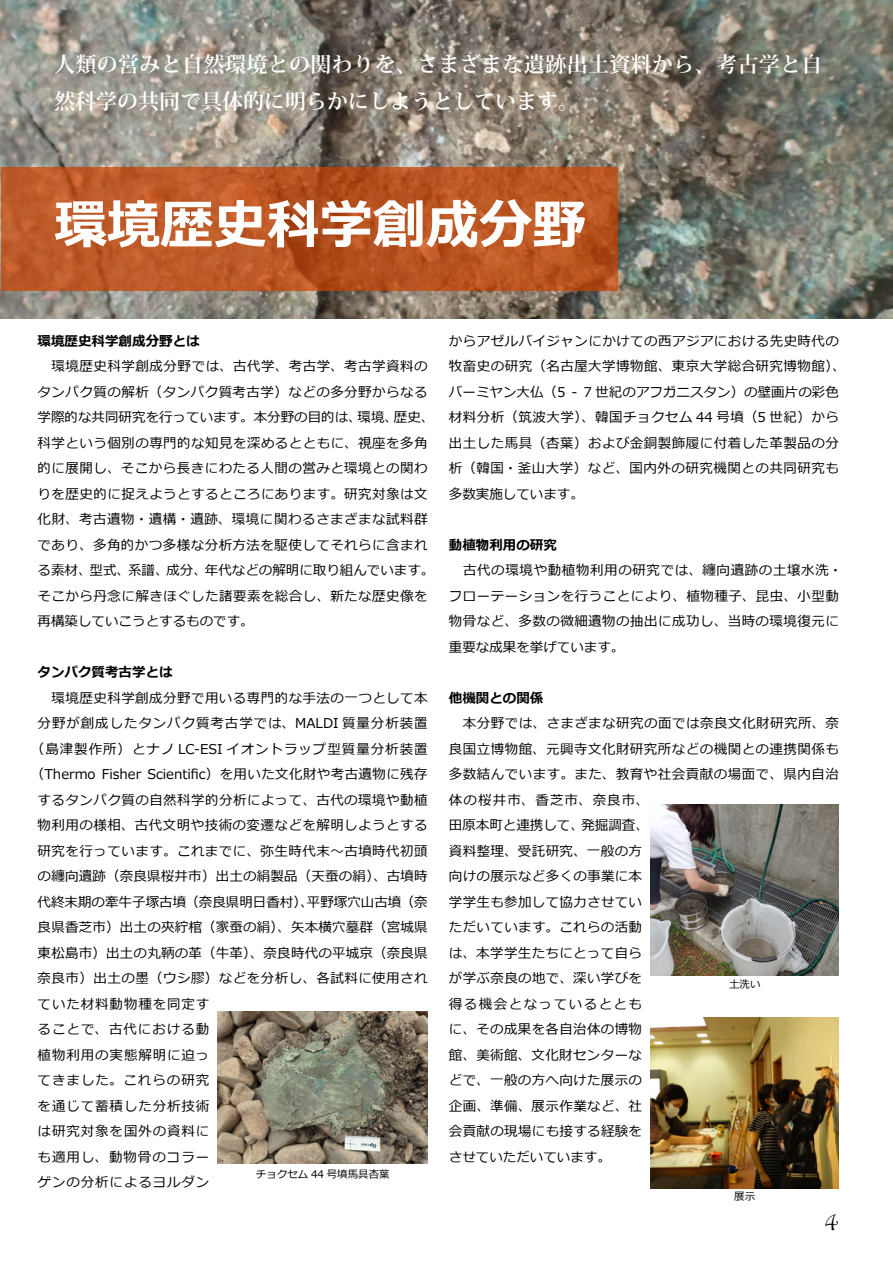
<style>
.page{position:relative;width:893px;height:1263px;background:#fff}
.page>*{position:absolute;margin:0;border:0;box-sizing:border-box;transform-origin:0 0}
.t1{font:700 53.1px "Meiryo";color:#fff}
.t2{font:25.5px "Harrington";color:#000}
.t3{font:700 21px/36.8px "Koz Min Pr 6 N";letter-spacing:.02em;color:#fff}
.t4{font:13.5px/25.5px "Meiryo";letter-spacing:.035em;color:#000}
.t5{font:13.5px "Meiryo";letter-spacing:.065em;color:#000}
.t6{font:13.5px "Meiryo";letter-spacing:.015em;color:#000}
.t7{font:13.5px "Meiryo";color:#000}
.t8{font:13.5px "Meiryo";letter-spacing:.07em;color:#000}
.t9{font:700 13.5px "Meiryo";color:#000}
.t10{font:10.5px "Meiryo";color:#000}
</style>
<div class="page">
<img style="left:0;top:0;width:893px;height:319px">
<svg style="left:1px;top:167px;width:616px;height:124px;background:#ba5623"></svg>
<img style="left:218px;top:1011px;width:210px;height:152px">
<img style="left:651px;top:804px;width:188px;height:172px">
<img style="left:651px;top:1017px;width:188px;height:172px">
<h3 class="t3" style="left:54px;top:47px;width:770px">人類の営みと自然環境との関わりを、さまざまな遺跡出土資料から、考古学と自然科学の共同で具体的に明らかにしようとしています。</h3>
<h1 class="t1" style="left:54px;top:188px;width:533px">環境歴史科学創成分野</h1>
<p class="t9" style="left:38px;top:331px;width:163px">環境歴史科学創成分野とは</p>
<p class="t4" style="left:38px;top:354px;width:398px">　環境歴史科学創成分野では、古代学、考古学、考古学資料のタンパク質の解析（タンパク質考古学）などの多分野からなる学際的な共同研究を行っています。本分野の目的は、環境、歴史、科学という個別の専門的な知見を深めるとともに、視座を多角的に展開し、そこから長きにわたる人間の営みと環境との関わりを歴史的に捉えようとするところにあります。研究対象は文化財、考古遺物・遺構・遺跡、環境に関わるさまざまな試料群であり、多角的かつ多様な分析方法を駆使してそれらに含まれる素材、型式、系譜、成分、年代などの解明に取り組んでいます。そこから丹念に解きほぐした諸要素を総合し、新たな歴史像を再構築していこうとするものです。</p>
<p class="t9" style="left:38px;top:663px;width:136px">タンパク質考古学とは</p>
<p class="t4" style="left:38px;top:686px;width:392px">　環境歴史科学創成分野で用いる専門的な手法の一つとして本</p>
<p class="t5" style="left:38px;top:714px;width:392px">分野が創成したタンパク質考古学では、MALDI 質量分析装置</p>
<p class="t8" style="left:31px;top:739px;width:398px">（島津製作所）とナノ LC-ESI イオントラップ型質量分析装置</p>
<p class="t7" style="left:31px;top:765px;width:398px">（Thermo Fisher Scientific）を用いた文化財や考古遺物に残存</p>
<p class="t4" style="left:38px;top:788px;width:391px">するタンパク質の自然科学的分析によって、古代の環境や動植</p>
<p class="t4" style="left:38px;top:813px;width:391px">物利用の様相、古代文明や技術の変遷などを解明しようとする</p>
<p class="t4" style="left:38px;top:839px;width:392px">研究を行っています。これまでに、弥生時代末〜古墳時代初頭</p>
<p class="t6" style="left:38px;top:867px;width:392px">の纏向遺跡（奈良県桜井市）出土の絹製品（天蚕の絹）、古墳時</p>
<p class="t7" style="left:38px;top:892px;width:392px">代終末期の牽牛子塚古墳（奈良県明日香村）、平野塚穴山古墳（奈</p>
<p class="t6" style="left:38px;top:918px;width:392px">良県香芝市）出土の夾紵棺（家蚕の絹）、矢本横穴墓群（宮城県</p>
<p class="t6" style="left:38px;top:943px;width:392px">東松島市）出土の丸鞆の革（牛革）、奈良時代の平城京（奈良県</p>
<p class="t4" style="left:38px;top:966px;width:392px">奈良市）出土の墨（ウシ膠）などを分析し、各試料に使用され</p>
<p class="t5" style="left:38px;top:994px;width:173px">ていた材料動物種を同定す</p>
<p class="t8" style="left:38px;top:1020px;width:173px">ることで、古代における動</p>
<p class="t5" style="left:38px;top:1045px;width:173px">植物利用の実態解明に迫っ</p>
<p class="t8" style="left:38px;top:1071px;width:173px">てきました。これらの研究</p>
<p class="t5" style="left:38px;top:1096px;width:173px">を通じて蓄積した分析技術</p>
<p class="t5" style="left:38px;top:1122px;width:173px">は研究対象を国外の資料に</p>
<p class="t8" style="left:38px;top:1147px;width:173px">も適用し、動物骨のコラー</p>
<p class="t5" style="left:38px;top:1173px;width:173px">ゲンの分析によるヨルダン</p>
<p class="t10" style="left:256px;top:1166px;width:135px">チョクセム 44 号墳馬具杏葉</p>
<p class="t4" style="left:449px;top:329px;width:398px">からアゼルバイジャンにかけての西アジアにおける先史時代の牧畜史の研究（名古屋大学博物館、東京大学総合研究博物館）、バーミヤン大仏（5 - 7 世紀のアフガニスタン）の壁画片の彩色材料分析（筑波大学）、韓国チョクセム 44 号墳（5 世紀）から出土した馬具（杏葉）および金銅製飾履に付着した革製品の分析（韓国・釜山大学）など、国内外の研究機関との共同研究も多数実施しています。</p>
<p class="t9" style="left:449px;top:535px;width:109px">動植物利用の研究</p>
<p class="t4" style="left:449px;top:558px;width:395px">　古代の環境や動植物利用の研究では、纏向遺跡の土壌水洗・フローテーションを行うことにより、植物種子、昆虫、小型動物骨など、多数の微細遺物の抽出に成功し、当時の環境復元に重要な成果を挙げています。</p>
<p class="t9" style="left:449px;top:688px;width:96px">他機関との関係</p>
<p class="t4" style="left:449px;top:711px;width:392px">　本分野では、さまざまな研究の面では奈良文化財研究所、奈良国立博物館、元興寺文化財研究所などの機関との連携関係も多数結んでいます。また、教育や社会貢献の場面で、県内自治体の桜井市、香芝市、奈良市、<br>田原本町と連携して、発掘調査、<br>資料整理、受託研究、一般の方<br>向けの展示など多くの事業に本<br>学学生も参加して協力させてい<br>ただいています。これらの活動<br>は、本学学生たちにとって自ら<br>が学ぶ奈良の地で、深い学びを<br>得る機会となっているととも<br>に、その成果を各自治体の博物<br>館、美術館、文化財センターな<br>どで、一般の方へ向けた展示の<br>企画、準備、展示作業など、社<br>会貢献の現場にも接する経験を<br>させていただいています。</p>
<p class="t10" style="left:729px;top:977px;width:33px">土洗い</p>
<p class="t10" style="left:734px;top:1189px;width:22px">展示</p>
<h2 class="t2" style="left:825px;top:1206px;width:16px">4</h2>
</div>
